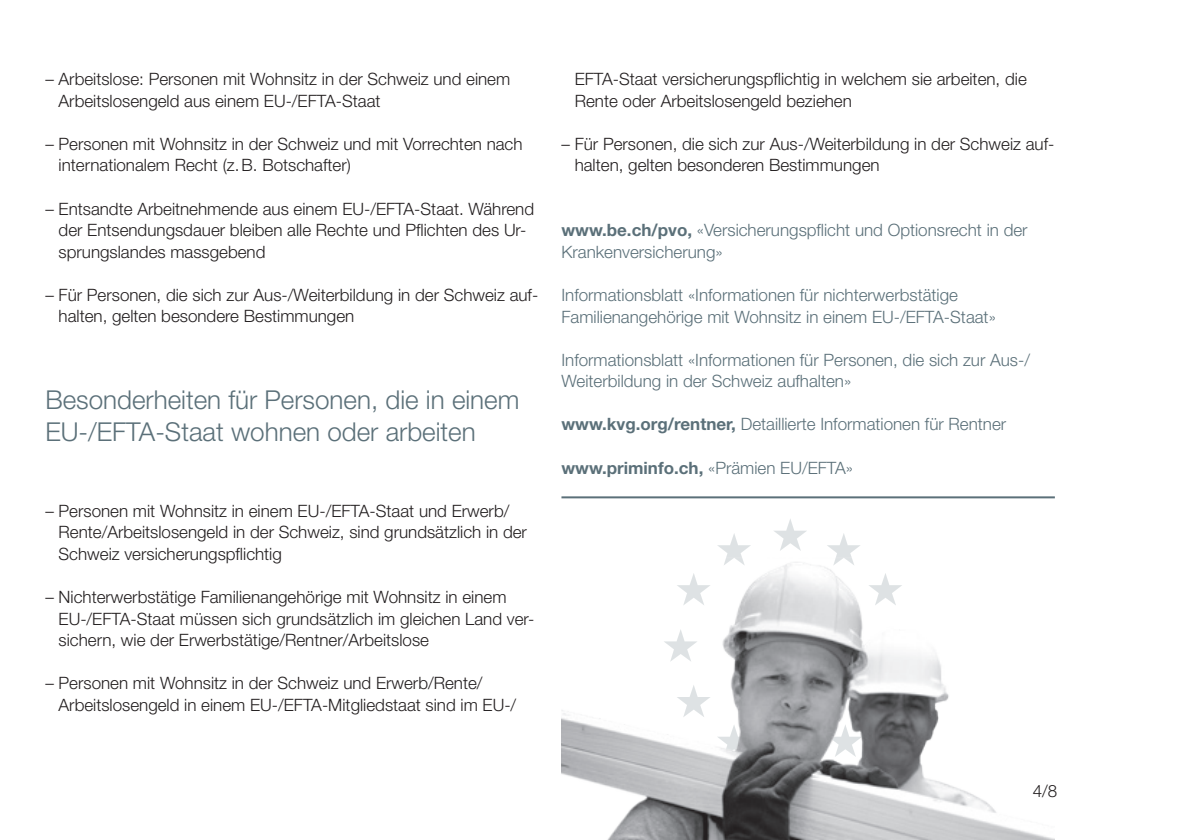
<style>
.page{position:relative;width:1191px;height:840px;background:#fff}
.page>*{position:absolute;margin:0;border:0;box-sizing:border-box;transform-origin:0 0}
.t1{font:300 26px/32.4px "Helvetica Neue LT Std";color:#5b7079}
.t2{font:300 17px/21.6px "Helvetica Neue LT Std";color:#231f20}
.t3{font:300 17px/21.6px "Helvetica Neue LT Std";color:#5b7079}
.t4{font:700 17px "Helvetica Neue LT Std";color:#5b7079}
.s1{font-weight:700}
.s2{font-weight:300}
</style>
<div class="page">
<svg style="left:774px;top:519px;width:33px;height:31px"></svg>
<svg style="left:717px;top:533px;width:34px;height:24px"></svg>
<svg style="left:827px;top:533px;width:33px;height:24px"></svg>
<img style="left:561px;top:557px;width:493px;height:282px">
<hr style="left:561px;top:496px;width:493px;height:2px;background:#5b7079">
<p class="t2" style="left:59px;top:68px;width:453px;text-indent:-13px">– Arbeitslose: Personen mit Wohnsitz in der Schweiz und einem<br>Arbeitslosengeld aus einem EU-/EFTA-Staat</p>
<p class="t2" style="left:59px;top:132px;width:465px;text-indent:-13px">– Personen mit Wohnsitz in der Schweiz und mit Vorrechten nach internationalem Recht (z.B. Botschafter)</p>
<p class="t2" style="left:59px;top:197px;width:477px;text-indent:-13px">– Entsandte Arbeitnehmende aus einem EU-/EFTA-Staat. Während der Entsendungsdauer bleiben alle Rechte und Pflichten des Ur&shy;sprungslandes massgebend</p>
<p class="t2" style="left:59px;top:283px;width:481px;text-indent:-13px">– Für Personen, die sich zur Aus-/Weiterbildung in der Schweiz auf&shy;halten, gelten besondere Bestimmungen</p>
<h1 class="t1" style="left:45px;top:382px;width:475px">Besonderheiten für Personen, die in einem<br>EU-/EFTA-Staat wohnen oder arbeiten</h1>
<p class="t2" style="left:59px;top:499px;width:470px;text-indent:-13px">– Personen mit Wohnsitz in einem EU-/EFTA-Staat und Erwerb/<br>Rente/Arbeitslosengeld in der Schweiz, sind grundsätzlich in der<br>Schweiz versicherungspflichtig</p>
<p class="t2" style="left:59px;top:585px;width:477px;text-indent:-13px">– Nichterwerbstätige Familienangehörige mit Wohnsitz in einem<br>EU-/EFTA-Staat müssen sich grundsätzlich im gleichen Land ver&shy;sichern, wie der Erwerbstätige/Rentner/Arbeitslose</p>
<p class="t2" style="left:59px;top:672px;width:459px;text-indent:-13px">– Personen mit Wohnsitz in der Schweiz und Erwerb/Rente/<br>Arbeitslosengeld in einem EU-/EFTA-Mitgliedstaat sind im EU-/</p>
<p class="t2" style="left:574px;top:68px;width:453px">EFTA-Staat versicherungspflichtig in welchem sie arbeiten, die<br>Rente oder Arbeitslosengeld beziehen</p>
<p class="t2" style="left:574px;top:133px;width:481px;text-indent:-13px">– Für Personen, die sich zur Aus-/Weiterbildung in der Schweiz auf&shy;halten, gelten besonderen Bestimmungen</p>
<p class="t3" style="left:561px;top:219px;width:468px"><span class="s1">www.be.ch/pvo,</span> «Versicherungspflicht und Optionsrecht in der<br>Krankenversicherung»</p>
<p class="t3" style="left:561px;top:283px;width:436px">Informationsblatt «Informationen für nichterwerbstätige<br>Familienangehörige mit Wohnsitz in einem EU-/EFTA-Staat»</p>
<p class="t3" style="left:561px;top:348px;width:470px">Informationsblatt «Informationen für Personen, die sich zur Aus-/<br>Weiterbildung in der Schweiz aufhalten»</p>
<p class="t3" style="left:561px;top:413px;width:446px"><span class="s1">www.kvg.org/rentner,</span> Detaillierte Informationen für Rentner</p>
<p class="t4" style="left:561px;top:457px;width:293px">www.priminfo.ch, <span class="s2">«Prämien EU/EFTA»</span></p>
<p class="t2" style="left:1032px;top:779px;width:26px">4/8</p>
</div>
